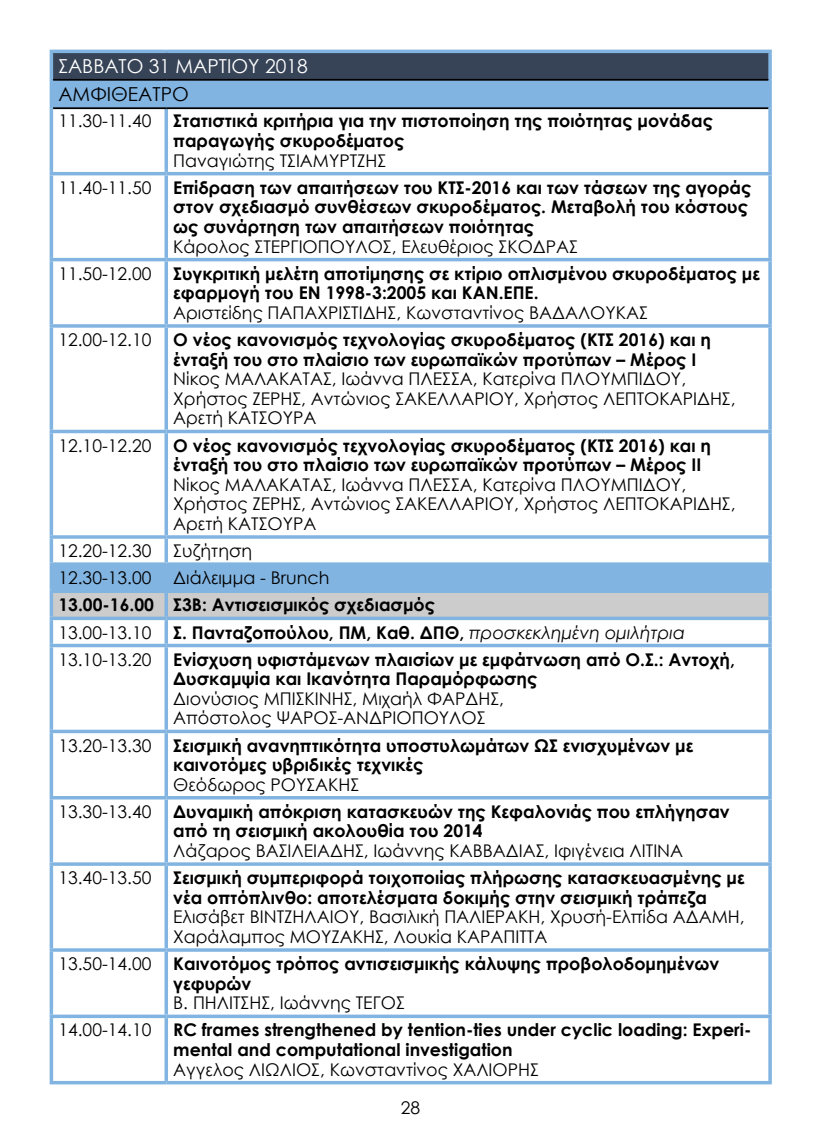
<style>
.page{position:relative;width:819px;height:1141px;background:#fff}
.page>*{position:absolute;margin:0;border:0;box-sizing:border-box;transform-origin:0 0}
.t1{font:19.25px "Century Gothic";color:#fff}
.t2{font:19.25px "Century Gothic";color:#000}
.t3{font:700 17.5px/27.1px "Century Gothic";color:#000}
.t4{font:17.5px/19.6px "Century Gothic";color:#000}
.s1{font-weight:400}
.s2{font-weight:700}
.s3{font-weight:400;font-style:italic}
</style>
<div class="page">
<div style="left:51px;top:51px;width:719px;height:29px;background:#374457"></div>
<svg style="left:53px;top:81px;width:715px;height:508px"></svg>
<div style="left:53px;top:593px;width:715px;height:24px;background:#ccc"></div>
<hr style="left:50px;top:50px;width:116px;height:3px;background:#82b4e1">
<hr style="left:50px;top:53px;width:3px;height:27px;background:#82b4e1">
<hr style="left:166px;top:50px;width:605px;height:3px;background:#82b4e1">
<hr style="left:768px;top:53px;width:3px;height:27px;background:#82b4e1">
<hr style="left:50px;top:80px;width:3px;height:28px;background:#82b4e1">
<hr style="left:768px;top:80px;width:3px;height:28px;background:#82b4e1">
<hr style="left:50px;top:108px;width:3px;height:64px;background:#82b4e1">
<svg style="left:164px;top:109px;width:4px;height:63px"></svg>
<hr style="left:768px;top:108px;width:3px;height:64px;background:#82b4e1">
<hr style="left:50px;top:172px;width:116px;height:3px;background:#82b4e1">
<hr style="left:50px;top:175px;width:3px;height:83px;background:#82b4e1">
<hr style="left:166px;top:172px;width:605px;height:3px;background:#82b4e1">
<svg style="left:164px;top:175px;width:4px;height:83px"></svg>
<hr style="left:768px;top:175px;width:3px;height:83px;background:#82b4e1">
<hr style="left:50px;top:258px;width:116px;height:3px;background:#82b4e1">
<hr style="left:50px;top:261px;width:3px;height:63px;background:#82b4e1">
<hr style="left:166px;top:258px;width:605px;height:3px;background:#82b4e1">
<svg style="left:164px;top:261px;width:4px;height:63px"></svg>
<hr style="left:768px;top:261px;width:3px;height:63px;background:#82b4e1">
<svg style="left:50px;top:324px;width:116px;height:4px"></svg>
<hr style="left:50px;top:328px;width:3px;height:102px;background:#82b4e1">
<svg style="left:166px;top:324px;width:605px;height:4px;background:#91bce4"></svg>
<svg style="left:164px;top:328px;width:4px;height:102px"></svg>
<hr style="left:768px;top:328px;width:3px;height:102px;background:#82b4e1">
<hr style="left:50px;top:430px;width:116px;height:3px;background:#82b4e1">
<hr style="left:50px;top:433px;width:3px;height:102px;background:#82b4e1">
<hr style="left:166px;top:430px;width:605px;height:3px;background:#82b4e1">
<svg style="left:164px;top:433px;width:4px;height:102px"></svg>
<hr style="left:768px;top:433px;width:3px;height:102px;background:#82b4e1">
<svg style="left:50px;top:535px;width:116px;height:4px"></svg>
<hr style="left:50px;top:539px;width:3px;height:23px;background:#82b4e1">
<svg style="left:166px;top:535px;width:605px;height:4px;background:#90bce4"></svg>
<svg style="left:164px;top:539px;width:4px;height:23px"></svg>
<hr style="left:768px;top:539px;width:3px;height:23px;background:#82b4e1">
<svg style="left:50px;top:562px;width:116px;height:4px"></svg>
<hr style="left:50px;top:566px;width:3px;height:23px;background:#82b4e1">
<svg style="left:166px;top:562px;width:605px;height:4px;background:#8dbae3"></svg>
<hr style="left:164px;top:566px;width:4px;height:23px;background:#82b4e1">
<hr style="left:768px;top:566px;width:3px;height:23px;background:#82b4e1">
<hr style="left:50px;top:589px;width:116px;height:4px;background:#82b4e1">
<hr style="left:50px;top:593px;width:3px;height:24px;background:#82b4e1">
<hr style="left:166px;top:589px;width:605px;height:4px;background:#82b4e1">
<svg style="left:164px;top:593px;width:4px;height:24px"></svg>
<hr style="left:768px;top:593px;width:3px;height:24px;background:#82b4e1">
<hr style="left:50px;top:617px;width:116px;height:3px;background:#82b4e1">
<hr style="left:50px;top:620px;width:3px;height:24px;background:#82b4e1">
<hr style="left:166px;top:617px;width:605px;height:3px;background:#82b4e1">
<svg style="left:164px;top:620px;width:4px;height:24px"></svg>
<hr style="left:768px;top:620px;width:3px;height:24px;background:#82b4e1">
<hr style="left:50px;top:644px;width:116px;height:3px;background:#82b4e1">
<hr style="left:50px;top:647px;width:3px;height:83px;background:#82b4e1">
<hr style="left:166px;top:644px;width:605px;height:3px;background:#82b4e1">
<svg style="left:164px;top:647px;width:4px;height:83px"></svg>
<hr style="left:768px;top:647px;width:3px;height:83px;background:#82b4e1">
<hr style="left:50px;top:730px;width:116px;height:3px;background:#82b4e1">
<hr style="left:50px;top:733px;width:3px;height:63px;background:#82b4e1">
<hr style="left:166px;top:730px;width:605px;height:3px;background:#82b4e1">
<svg style="left:164px;top:733px;width:4px;height:63px"></svg>
<hr style="left:768px;top:733px;width:3px;height:63px;background:#82b4e1">
<hr style="left:50px;top:796px;width:116px;height:3px;background:#82b4e1">
<hr style="left:50px;top:799px;width:3px;height:63px;background:#82b4e1">
<hr style="left:166px;top:796px;width:605px;height:3px;background:#82b4e1">
<svg style="left:164px;top:799px;width:4px;height:63px"></svg>
<hr style="left:768px;top:799px;width:3px;height:63px;background:#82b4e1">
<svg style="left:50px;top:862px;width:116px;height:4px"></svg>
<hr style="left:50px;top:866px;width:3px;height:82px;background:#82b4e1">
<svg style="left:166px;top:862px;width:605px;height:4px;background:#91bce4"></svg>
<svg style="left:164px;top:866px;width:4px;height:82px"></svg>
<hr style="left:768px;top:866px;width:3px;height:82px;background:#82b4e1">
<svg style="left:50px;top:948px;width:116px;height:4px"></svg>
<hr style="left:50px;top:952px;width:3px;height:63px;background:#82b4e1">
<svg style="left:166px;top:948px;width:605px;height:4px;background:#90bce4"></svg>
<svg style="left:164px;top:952px;width:4px;height:63px"></svg>
<hr style="left:768px;top:952px;width:3px;height:63px;background:#82b4e1">
<hr style="left:50px;top:1015px;width:116px;height:3px;background:#82b4e1">
<hr style="left:50px;top:1018px;width:3px;height:63px;background:#82b4e1">
<hr style="left:166px;top:1015px;width:605px;height:3px;background:#82b4e1">
<svg style="left:164px;top:1018px;width:4px;height:63px"></svg>
<hr style="left:768px;top:1018px;width:3px;height:63px;background:#82b4e1">
<hr style="left:50px;top:1081px;width:116px;height:3px;background:#82b4e1">
<hr style="left:166px;top:1081px;width:605px;height:3px;background:#82b4e1">
<hr style="left:53px;top:79px;width:113px;height:2px;background:#000">
<hr style="left:166px;top:79px;width:602px;height:2px;background:#000">
<hr style="left:53px;top:107px;width:113px;height:2px;background:#000">
<hr style="left:166px;top:107px;width:602px;height:2px;background:#000">
<p class="t1" style="left:58px;top:52px;width:251px">ΣΑΒΒΑΤΟ 31 ΜΑΡΤΙΟΥ 2018</p>
<p class="t2" style="left:58px;top:81px;width:132px">ΑΜΦΙΘΕΑΤΡΟ</p>
<p class="t3" style="left:173px;top:111px;width:541px;line-height:19.6px;text-indent:-115px"><span class="s1">11.30-11.40</span> Στατιστικά κριτήρια για την πιστοποίηση της ποιότητας μονάδας παραγωγής σκυροδέµατος</p>
<p class="t3" style="left:58px;top:146px;width:694px;text-indent:115px"><span class="s1">Παναγιώτης ΤΣΙΑΜΥΡΤΖΗΣ<br>11.40-11.50</span> Επίδραση των απαιτήσεων του ΚΤΣ-2016 και των τάσεων της αγοράς</p>
<p class="t3" style="left:173px;top:196px;width:576px;line-height:19.6px">στον σχεδιασμό συνθέσεων σκυροδέματος. Μεταβολή του κόστους ως συνάρτηση των απαιτήσεων ποιότητας</p>
<p class="t3" style="left:58px;top:232px;width:703px;text-indent:115px"><span class="s1">Κάρολος ΣΤΕΡΓΙΟΠΟΥΛΟΣ, Ελευθέριος ΣΚΟΔΡΑΣ<br>11.50-12.00</span> Συγκριτική μελέτη αποτίμησης σε κτίριο οπλισμένου σκυροδέματος με</p>
<p class="t3" style="left:173px;top:279px;width:367px">εφαρμογή του EN 1998-3:2005 και ΚΑΝ.ΕΠΕ.</p>
<p class="t4" style="left:58px;top:299px;width:654px;line-height:27.1px;text-indent:115px">Αριστείδης ΠΑΠΑΧΡΙΣΤΙΔΗΣ, Κωνσταντίνος ΒΑΔΑΛΟΥΚΑΣ<br>12.00-12.10 <span class="s2">Ο νέος κανονισμός τεχνολογίας σκυροδέματος (ΚΤΣ 2016) και η</span></p>
<p class="t3" style="left:173px;top:345px;width:524px">ένταξή του στο πλαίσιο των ευρωπαϊκών προτύπων – Μέρος Ι</p>
<p class="t4" style="left:173px;top:369px;width:563px">Νίκος ΜΑΛΑΚΑΤΑΣ, Ιωάννα ΠΛΕΣΣΑ, Κατερίνα ΠΛΟΥΜΠΙΔΟΥ,<br>Χρήστος ΖΕΡΗΣ, Αντώνιος ΣΑΚΕΛΛΑΡΙΟΥ, Χρήστος ΛΕΠΤΟΚΑΡΙΔΗΣ,<br>Αρετή ΚΑΤΣΟΥΡΑ</p>
<p class="t3" style="left:173px;top:435px;width:539px;line-height:19.6px;text-indent:-115px"><span class="s1">12.10-12.20</span> Ο νέος κανονισμός τεχνολογίας σκυροδέματος (ΚΤΣ 2016) και η ένταξή του στο πλαίσιο των ευρωπαϊκών προτύπων – Μέρος ΙI</p>
<p class="t4" style="left:173px;top:474px;width:563px">Νίκος ΜΑΛΑΚΑΤΑΣ, Ιωάννα ΠΛΕΣΣΑ, Κατερίνα ΠΛΟΥΜΠΙΔΟΥ,<br>Χρήστος ΖΕΡΗΣ, Αντώνιος ΣΑΚΕΛΛΑΡΙΟΥ, Χρήστος ΛΕΠΤΟΚΑΡΙΔΗΣ,<br>Αρετή ΚΑΤΣΟΥΡΑ</p>
<p class="t4" style="left:58px;top:537px;width:272px;line-height:27.1px">12.20-12.30 Συζήτηση<br>12.30-13.00 Διάλειμμα - Brunch</p>
<p class="t3" style="left:58px;top:591px;width:678px">13.00-16.00 Σ3Β: Αντισεισμικός σχεδιασμός<br><span class="s1">13.00-13.10</span> Σ. Πανταζοπούλου, ΠΜ, Καθ. ΔΠΘ, <span class="s3">προσκεκλημένη ομιλήτρια<br></span><span class="s1">13.10-13.20</span> Ενίσχυση υφιστάμενων πλαισίων με εμφάτνωση από Ο.Σ.: Αντοχή,</p>
<p class="t3" style="left:173px;top:665px;width:365px">Δυσκαμψία και Ικανότητα Παραμόρφωσης</p>
<p class="t4" style="left:173px;top:688px;width:332px">Διονύσιος ΜΠΙΣΚΙΝΗΣ, Μιχαήλ ΦΑΡΔΗΣ,<br>Απόστολος ΨΑΡΟΣ-ΑΝΔΡΙΟΠΟΥΛΟΣ</p>
<p class="t3" style="left:173px;top:735px;width:521px;line-height:19.6px;text-indent:-115px"><span class="s1">13.20-13.30</span> Σεισμική ανανηπτικότητα υποστυλωμάτων ΩΣ ενισχυμένων με καινοτόμες υβριδικές τεχνικές</p>
<p class="t3" style="left:58px;top:770px;width:672px;text-indent:115px"><span class="s1">Θεόδωρος ΡΟΥΣΑΚΗΣ<br>13.30-13.40</span> Δυναμική απόκριση κατασκευών της Κεφαλονιάς που επλήγησαν</p>
<p class="t3" style="left:173px;top:817px;width:311px">από τη σεισμική ακολουθία του 2014</p>
<p class="t4" style="left:58px;top:837px;width:687px;line-height:27.1px;text-indent:115px">Λάζαρος ΒΑΣΙΛΕΙΑΔΗΣ, Ιωάννης ΚΑΒΒΑΔΙΑΣ, Ιφιγένεια ΛΙΤΙΝΑ<br>13.40-13.50 <span class="s2">Σεισμική συμπεριφορά τοιχοποιίας πλήρωσης κατασκευασμένης με</span></p>
<p class="t3" style="left:173px;top:883px;width:535px">νέα οπτόπλινθο: αποτελέσματα δοκιμής στην σεισμική τράπεζα</p>
<p class="t4" style="left:173px;top:907px;width:573px">Ελισάβετ ΒΙΝΤΖΗΛΑΙΟΥ, Βασιλική ΠΑΛΙΕΡΑΚΗ, Χρυσή-Ελπίδα ΑΔΑΜΗ,<br>Χαράλαμπος ΜΟΥΖΑΚΗΣ, Λουκία ΚΑΡΑΠΙΤΤΑ</p>
<p class="t3" style="left:173px;top:953px;width:547px;line-height:19.6px;text-indent:-115px"><span class="s1">13.50-14.00</span> Καινοτόμος τρόπος αντισεισμικής κάλυψης προβολοδομημένων γεφυρών</p>
<p class="t3" style="left:58px;top:989px;width:694px;text-indent:115px"><span class="s1">Β. ΠΗΛΙΤΣΗΣ, Ιωάννης ΤΕΓΟΣ<br>14.00-14.10</span> RC frames strengthened by tention-ties under cyclic loading: Experi-</p>
<p class="t3" style="left:173px;top:1035px;width:341px">mental and computational investigation</p>
<p class="t4" style="left:173px;top:1059px;width:367px">Αγγελος ΛΙΩΛΙΟΣ, Κωνσταντίνος ΧΑΛΙΟΡΗΣ</p>
<p class="t4" style="left:401px;top:1097px;width:21px">28</p>
</div>
